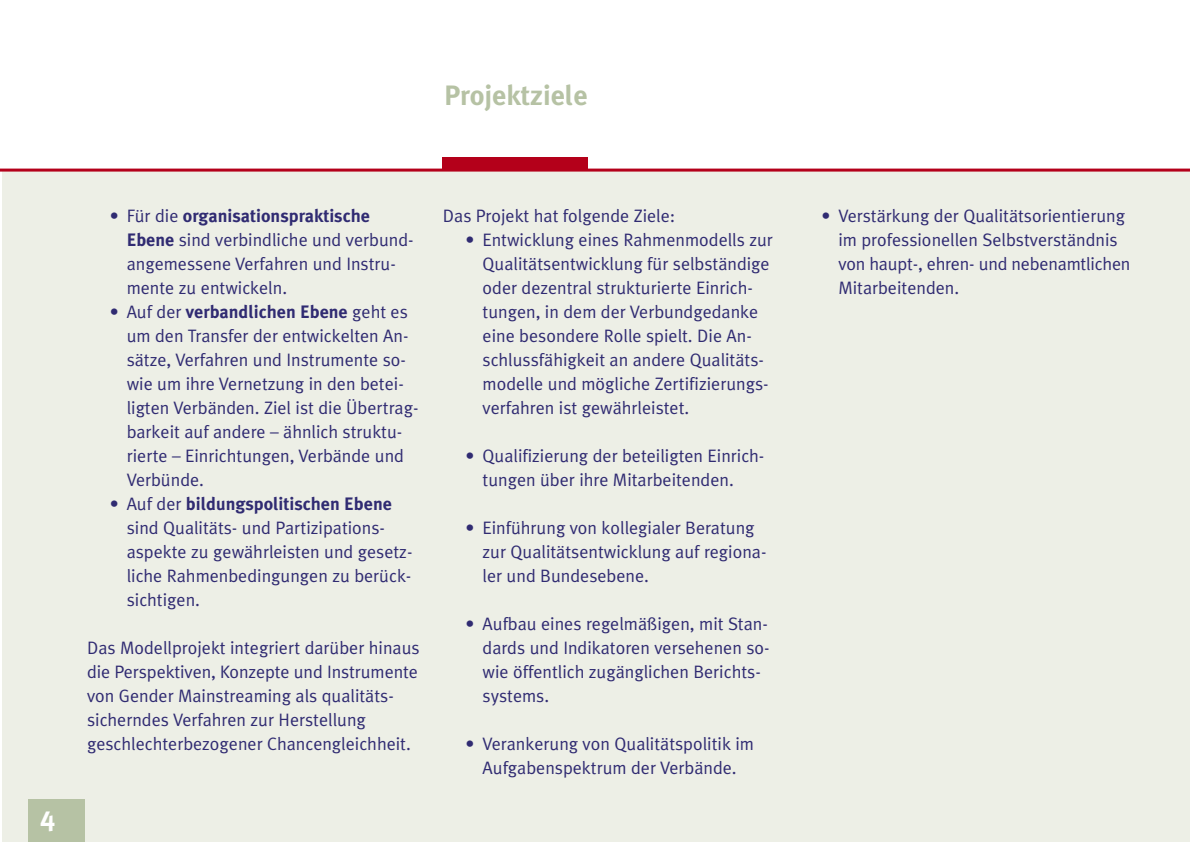
<style>
.page{position:relative;width:1190px;height:842px;background:#fff}
.page>*{position:absolute;margin:0;border:0;box-sizing:border-box;transform-origin:0 0}
.t1{font:700 28px "Meta Plus";color:#b6c2a4}
.t2{font:700 28px "Meta Plus";color:#fff}
.t3{font:18px/24px "Meta Plus Normal";color:#302b72}
.t4{font:700 18px "Meta Plus";color:#302b72}
.s1{font-family:"Meta Plus Normal";font-weight:400}
.s2{font-family:"Meta Plus";font-weight:700}
</style>
<div class="page">
<div style="left:2px;top:170px;width:1188px;height:672px;background:#edefe6"></div>
<hr style="left:0;top:169px;width:1190px;height:3px;background:#b4001a">
<div style="left:442px;top:158px;width:146px;height:11px;background:#b4001a"></div>
<div style="left:28px;top:799px;width:57px;height:43px;background:#b6c2a4"></div>
<h1 class="t1" style="left:444px;top:84px;width:145px">Projektziele</h1>
<h1 class="t2" style="left:40px;top:805px;width:17px">4</h1>
<p class="t4" style="left:110px;top:209px;width:262px"><span class="s1">• Für die</span> organisationspraktische</p>
<p class="t3" style="left:127px;top:230px;width:288px"><span class="s2">Ebene</span> sind verbindliche und verbund&shy;angemessene Verfahren und Instru&shy;mente zu entwickeln.</p>
<p class="t4" style="left:110px;top:305px;width:300px"><span class="s1">• Auf der</span> verbandlichen Ebene <span class="s1">geht es</span></p>
<p class="t3" style="left:127px;top:326px;width:293px">um den Transfer der entwickelten An&shy;sätze, Verfahren und Instrumente so&shy;wie um ihre Vernetzung in den betei&shy;ligten Verbänden. Ziel ist die Übertrag&shy;barkeit auf andere – ähnlich struktu&shy;rierte – Einrichtungen, Verbände und Verbünde.</p>
<p class="t4" style="left:110px;top:497px;width:284px"><span class="s1">• Auf der</span> bildungspolitischen Ebene</p>
<p class="t3" style="left:127px;top:518px;width:287px">sind Qualitäts- und Partizipations&shy;aspekte zu gewährleisten und gesetz&shy;liche Rahmenbedingungen zu berück&shy;sichtigen.</p>
<p class="t3" style="left:87px;top:638px;width:334px">Das Modellprojekt integriert darüber hinaus die Perspektiven, Konzepte und Instrumente von Gender Mainstreaming als qualitäts&shy;sicherndes Verfahren zur Herstellung geschlechterbezogener Chancengleichheit.</p>
<p class="t3" style="left:443px;top:206px;width:234px">Das Projekt hat folgende Ziele:</p>
<p class="t3" style="left:483px;top:230px;width:292px;text-indent:-17px">• Entwicklung eines Rahmenmodells zur Qualitätsentwicklung für selbständige oder dezentral strukturierte Einrich&shy;tungen, in dem der Verbundgedanke eine besondere Rolle spielt. Die An&shy;schlussfähigkeit an andere Qualitäts&shy;modelle und mögliche Zertifizierungs&shy;verfahren ist gewährleistet.</p>
<p class="t3" style="left:483px;top:446px;width:283px;text-indent:-17px">• Qualifizierung der beteiligten Einrich&shy;tungen über ihre Mitarbeitenden.</p>
<p class="t3" style="left:483px;top:518px;width:285px;text-indent:-17px">• Einführung von kollegialer Beratung zur Qualitätsentwicklung auf regiona&shy;ler und Bundesebene.</p>
<p class="t3" style="left:483px;top:614px;width:289px;text-indent:-17px">• Aufbau eines regelmäßigen, mit Stan&shy;dards und Indikatoren versehenen so&shy;wie öffentlich zugänglichen Berichts&shy;systems.</p>
<p class="t3" style="left:466px;top:734px;width:290px;text-align:center">• Verankerung von Qualitätspolitik im<br>Aufgabenspektrum der Verbände.</p>
<p class="t3" style="left:838px;top:206px;width:294px;text-indent:-17px">• Verstärkung der Qualitätsorientierung im professionellen Selbstverständnis von haupt-, ehren- und nebenamtlichen Mitarbeitenden.</p>
</div>
